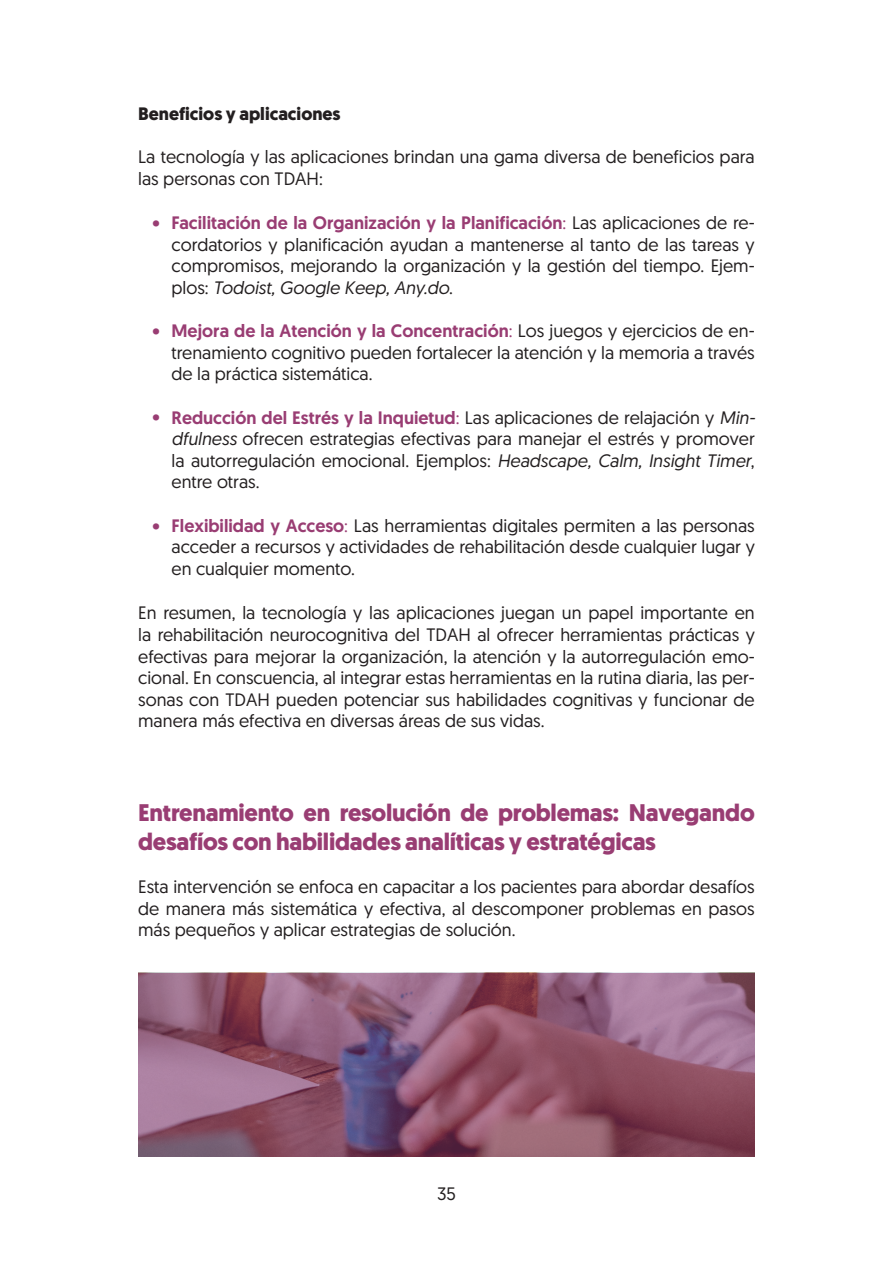
<style>
.page{position:relative;width:893px;height:1263px;background:#fff}
.page>*{position:absolute;margin:0;border:0;box-sizing:border-box;transform-origin:0 0}
.t1{font:700 24px/28.8px "Geomanist";letter-spacing:-.01em;color:#993d73}
.t2{font:18px/21.6px "Geomanist";color:#231f20;text-align:justify}
.t3{font:700 18px "Geomanist";color:#231f20}
.t4{font:700 18px "Geomanist";color:#993d73}
.s1{font-weight:500;color:#993d73}
.s2{color:#993d73}
.s3{font-style:italic}
</style>
<div class="page">
<img style="left:138px;top:973px;width:617px;height:184px">
<p class="t3" style="left:138px;top:101px;width:204px">Beneficios y aplicaciones</p>
<p class="t2" style="left:138px;top:145px;width:618px">La tecnología y las aplicaciones brindan una gama diversa de beneficios para las personas con TDAH:</p>
<p class="t4" style="left:153px;top:211px;width:9px">•</p>
<p class="t4" style="left:153px;top:319px;width:9px">•</p>
<p class="t4" style="left:153px;top:405px;width:9px">•</p>
<p class="t4" style="left:153px;top:513px;width:9px">•</p>
<p class="t2" style="left:171px;top:211px;width:585px"><span class="s1">Facilitación de la Organización y la Planificación</span><span class="s2">:</span> Las aplicaciones de re&shy;cordatorios y planificación ayudan a mantenerse al tanto de las tareas y compromisos, mejorando la organización y la gestión del tiempo. Ejem&shy;plos: <span class="s3">Todoist, Google Keep, Any.do</span>.</p>
<p class="t2" style="left:171px;top:319px;width:585px"><span class="s1">Mejora de la Atención y la Concentración</span><span class="s2">:</span> Los juegos y ejercicios de en&shy;trenamiento cognitivo pueden fortalecer la atención y la memoria a través de la práctica sistemática.</p>
<p class="t2" style="left:171px;top:406px;width:585px"><span class="s1">Reducción del Estrés y la Inquietud</span><span class="s2">:</span> Las aplicaciones de relajación y <span class="s3">Min&shy;dfulness</span> ofrecen estrategias efectivas para manejar el estrés y promover la autorregulación emocional. Ejemplos: <span class="s3">Headscape, Calm, Insight Timer</span>, entre otras.</p>
<p class="t2" style="left:171px;top:514px;width:585px"><span class="s1">Flexibilidad y Acceso</span><span class="s2">:</span> Las herramientas digitales permiten a las personas acceder a recursos y actividades de rehabilitación desde cualquier lugar y en cualquier momento.</p>
<p class="t2" style="left:138px;top:602px;width:618px">En resumen, la tecnología y las aplicaciones juegan un papel importante en la rehabilitación neurocognitiva del TDAH al ofrecer herramientas prácticas y efectivas para mejorar la organización, la atención y la autorregulación emo&shy;cional. En conscuencia, al integrar estas herramientas en la rutina diaria, las per&shy;sonas con TDAH pueden potenciar sus habilidades cognitivas y funcionar de manera más efectiva en diversas áreas de sus vidas.</p>
<h1 class="t1" style="left:138px;top:798px;width:618px">Entrenamiento en resolución de problemas: Navegando desafíos con habilidades analíticas y estratégicas</h1>
<p class="t2" style="left:138px;top:875px;width:618px">Esta intervención se enfoca en capacitar a los pacientes para abordar desafíos de manera más sistemática y efectiva, al descomponer problemas en pasos más pequeños y aplicar estrategias de solución.</p>
<p class="t2" style="left:437px;top:1182px;width:20px">35</p>
</div>
